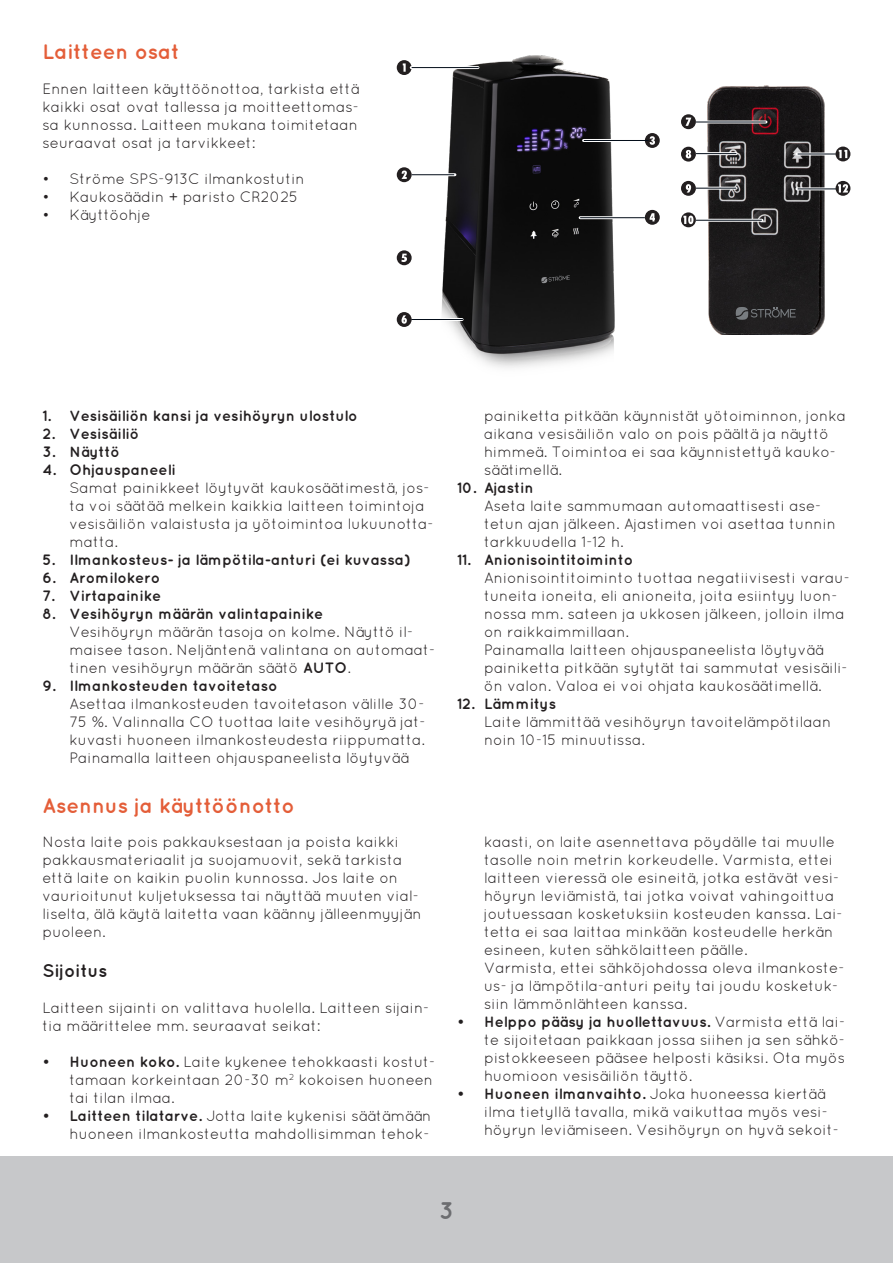
<style>
.page{position:relative;width:893px;height:1263px;background:#fff}
.page>*{position:absolute;margin:0;border:0;box-sizing:border-box;transform-origin:0 0}
.t1{font:700 24px "Quicksand";color:#6c6d70}
.t2{font:700 21px "Quicksand";color:#e45e39}
.t3{font:700 18px "Quicksand";color:#231f20}
.t4{font:15px/18px "Quicksand";color:#231f20}
.t5{font:700 15px "Quicksand";color:#231f20}
.s1{font-weight:700}
</style>
<div class="page">
<div style="left:0;top:1157px;width:893px;height:106px;background:#c7c8ca"></div>
<img style="left:707px;top:85px;width:117px;height:250px">
<hr style="left:696px;top:120px;width:70px;height:3px;background:#fff">
<hr style="left:692px;top:219px;width:70px;height:3px;background:#fff">
<hr style="left:693px;top:152px;width:43px;height:3px;background:#fff">
<hr style="left:693px;top:187px;width:43px;height:3px;background:#fff">
<hr style="left:797px;top:187px;width:42px;height:3px;background:#fff">
<hr style="left:797px;top:152px;width:42px;height:3px;background:#fff">
<svg style="left:681px;top:114px;width:15px;height:15px"></svg>
<svg style="left:685px;top:118px;width:6px;height:8px"></svg>
<img style="left:442px;top:55px;width:173px;height:313px">
<hr style="left:580px;top:216px;width:65px;height:3px;background:#fff">
<hr style="left:410px;top:173px;width:45px;height:3px;background:#fff">
<hr style="left:584px;top:139px;width:65px;height:3px;background:#fff">
<div style="left:397px;top:60px;width:15px;height:15px;background:#231f20;border-radius:50%"></div>
<svg style="left:403px;top:63px;width:3px;height:9px"></svg>
<div style="left:397px;top:167px;width:15px;height:15px;background:#231f20;border-radius:50%"></div>
<svg style="left:401px;top:171px;width:6px;height:8px"></svg>
<div style="left:645px;top:133px;width:15px;height:15px;background:#231f20;border-radius:50%"></div>
<svg style="left:650px;top:136px;width:5px;height:9px"></svg>
<div style="left:645px;top:210px;width:15px;height:15px;background:#231f20;border-radius:50%"></div>
<svg style="left:650px;top:213px;width:5px;height:8px"></svg>
<hr style="left:412px;top:174px;width:42px;height:1px;background:#030d19">
<hr style="left:411px;top:66px;width:67px;height:3px;background:#fff">
<hr style="left:412px;top:67px;width:67px;height:1px;background:#030d19">
<hr style="left:584px;top:140px;width:65px;height:1px;background:#030d19">
<hr style="left:580px;top:217px;width:65px;height:1px;background:#030d19">
<hr style="left:696px;top:122px;width:70px;height:1px;background:#030d19">
<hr style="left:696px;top:153px;width:40px;height:1px;background:#030d19">
<hr style="left:696px;top:188px;width:40px;height:1px;background:#030d19">
<svg style="left:681px;top:147px;width:15px;height:15px"></svg>
<svg style="left:686px;top:150px;width:5px;height:8px"></svg>
<hr style="left:696px;top:220px;width:66px;height:1px;background:#030d19">
<hr style="left:798px;top:189px;width:40px;height:1px;background:#030d19">
<hr style="left:798px;top:154px;width:40px;height:1px;background:#030d19">
<svg style="left:681px;top:181px;width:15px;height:15px"></svg>
<svg style="left:686px;top:184px;width:5px;height:9px"></svg>
<svg style="left:681px;top:212px;width:15px;height:15px"></svg>
<svg style="left:683px;top:216px;width:10px;height:8px"></svg>
<svg style="left:836px;top:147px;width:14px;height:14px"></svg>
<svg style="left:839px;top:150px;width:8px;height:8px"></svg>
<hr style="left:411px;top:318px;width:51px;height:3px;background:#fff">
<hr style="left:411px;top:319px;width:52px;height:1px;background:#030d19">
<div style="left:397px;top:250px;width:15px;height:15px;background:#231f20;border-radius:50%"></div>
<svg style="left:401px;top:254px;width:6px;height:8px"></svg>
<div style="left:836px;top:181px;width:14px;height:15px;background:#231f20;border-radius:50%"></div>
<svg style="left:838px;top:184px;width:10px;height:9px"></svg>
<div style="left:397px;top:312px;width:15px;height:15px;background:#231f20;border-radius:50%"></div>
<svg style="left:402px;top:315px;width:5px;height:9px"></svg>
<svg style="left:541px;top:275px;width:29px;height:8px"></svg>
<svg style="left:736px;top:307px;width:60px;height:13px"></svg>
<p class="t2" style="left:43px;top:39px;width:139px">Laitteen osat</p>
<p class="t4" style="left:43px;top:80px;width:318px;text-align:justify">Ennen laitteen käyttöönottoa, tarkista että kaikki osat ovat tallessa ja moitteettomas&shy;sa kunnossa. Laitteen mukana toimitetaan seuraavat osat ja tarvikkeet:</p>
<p class="t4" style="left:43px;top:170px;width:264px">• Ströme SPS-913C ilmankostutin</p>
<p class="t4" style="left:43px;top:188px;width:257px">• Kaukosäädin + paristo CR2025</p>
<p class="t4" style="left:43px;top:206px;width:110px">• Käyttöohje</p>
<p class="t5" style="left:43px;top:407px;width:317px">1. Vesisäiliön kansi ja vesihöyryn ulostulo</p>
<p class="t5" style="left:43px;top:425px;width:98px">2. Vesisäiliö</p>
<p class="t5" style="left:43px;top:443px;width:79px">3. Näyttö</p>
<p class="t4" style="left:70px;top:461px;width:365px;text-indent:-27px"><span class="s1">4. Ohjauspaneeli<br></span>Samat painikkeet löytyvät kaukosäätimestä, jos&shy;ta voi säätää melkein kaikkia laitteen toimintoja vesisäiliön valaistusta ja yötoimintoa lukuunotta&shy;matta.</p>
<p class="t5" style="left:43px;top:551px;width:369px">5. Ilmankosteus- ja lämpötila-anturi (ei kuvassa)</p>
<p class="t5" style="left:43px;top:569px;width:119px">6. Aromilokero</p>
<p class="t5" style="left:43px;top:587px;width:120px">7. Virtapainike</p>
<p class="t4" style="left:70px;top:605px;width:367px;text-indent:-27px"><span class="s1">8. Vesihöyryn määrän valintapainike<br></span>Vesihöyryn määrän tasoja on kolme. Näyttö il&shy;maisee tason. Neljäntenä valintana on automaat&shy;tinen vesihöyryn määrän säätö <span class="s1">AUTO</span>.</p>
<p class="t4" style="left:70px;top:677px;width:358px;text-indent:-27px"><span class="s1">9. Ilmankosteuden tavoitetaso<br></span>Asettaa ilmankosteuden tavoitetason välille 30- 75 %. Valinnalla CO tuottaa laite vesihöyryä jat&shy;kuvasti huoneen ilmankosteudesta riippumatta.<br>Painamalla laitteen ohjauspaneelista löytyvää</p>
<p class="t2" style="left:43px;top:792px;width:254px">Asennus ja käyttöönotto</p>
<p class="t4" style="left:43px;top:833px;width:381px">Nosta laite pois pakkauksestaan ja poista kaikki pakkausmateriaalit ja suojamuovit, sekä tarkista että laite on kaikin puolin kunnossa. Jos laite on vaurioitunut kuljetuksessa tai näyttää muuten vial&shy;liselta, älä käytä laitetta vaan käänny jälleenmyyjän puoleen.</p>
<p class="t3" style="left:43px;top:960px;width:66px">Sijoitus</p>
<p class="t4" style="left:43px;top:999px;width:388px">Laitteen sijainti on valittava huolella. Laitteen sijain&shy;tia määrittelee mm. seuraavat seikat:</p>
<p class="t4" style="left:70px;top:1053px;width:367px;text-indent:-27px"><span class="s1">• Huoneen koko.</span> Laite kykenee tehokkaasti kostut&shy;tamaan korkeintaan 20-30 m<sup>2</sup> kokoisen huoneen tai tilan ilmaa.</p>
<p class="t4" style="left:43px;top:1107px;width:390px;text-align:right"><span class="s1">• Laitteen tilatarve.</span> Jotta laite kykenisi säätämään huoneen ilmankosteutta mahdollisimman tehok-</p>
<p class="t4" style="left:484px;top:407px;width:363px">painiketta pitkään käynnistät yötoiminnon, jonka aikana vesisäiliön valo on pois päältä ja näyttö himmeä. Toimintoa ei saa käynnistettyä kauko&shy;säätimellä.</p>
<p class="t4" style="left:484px;top:479px;width:354px;text-indent:-27px"><span class="s1">10. Ajastin<br></span>Aseta laite sammumaan automaattisesti ase&shy;tetun ajan jälkeen. Ajastimen voi asettaa tunnin tarkkuudella 1-12 h.</p>
<p class="t4" style="left:484px;top:551px;width:367px;text-indent:-27px"><span class="s1">11. Anionisointitoiminto<br></span>Anionisointitoiminto tuottaa negatiivisesti varau&shy;tuneita ioneita, eli anioneita, joita esiintyy luon&shy;nossa mm. sateen ja ukkosen jälkeen, jolloin ilma on raikkaimmillaan.<br>Painamalla laitteen ohjauspaneelista löytyvää painiketta pitkään sytytät tai sammutat vesisäili&shy;ön valon. Valoa ei voi ohjata kaukosäätimellä.</p>
<p class="t4" style="left:484px;top:695px;width:349px;text-indent:-27px"><span class="s1">12. Lämmitys<br></span>Laite lämmittää vesihöyryn tavoitelämpötilaan noin 10-15 minuutissa.</p>
<p class="t4" style="left:484px;top:833px;width:362px">kaasti, on laite asennettava pöydälle tai muulle tasolle noin metrin korkeudelle. Varmista, ettei laitteen vieressä ole esineitä, jotka estävät vesi&shy;höyryn leviämistä, tai jotka voivat vahingoittua joutuessaan kosketuksiin kosteuden kanssa. Lai&shy;tetta ei saa laittaa minkään kosteudelle herkän esineen, kuten sähkölaitteen päälle.<br>Varmista, ettei sähköjohdossa oleva ilmankoste&shy;us- ja lämpötila-anturi peity tai joudu kosketuk&shy;siin lämmönlähteen kanssa.</p>
<p class="t4" style="left:484px;top:1013px;width:363px;text-align:justify;text-indent:-27px"><span class="s1">• Helppo pääsy ja huollettavuus.</span> Varmista että lai&shy;te sijoitetaan paikkaan jossa siihen ja sen sähkö&shy;pistokkeeseen pääsee helposti käsiksi. Ota myös huomioon vesisäiliön täyttö.</p>
<p class="t4" style="left:484px;top:1085px;width:356px;text-indent:-27px"><span class="s1">• Huoneen ilmanvaihto.</span> Joka huoneessa kiertää ilma tietyllä tavalla, mikä vaikuttaa myös vesi&shy;höyryn leviämiseen. Vesihöyryn on hyvä sekoit-</p>
<h1 class="t1" style="left:439px;top:1196px;width:16px">3</h1>
</div>
